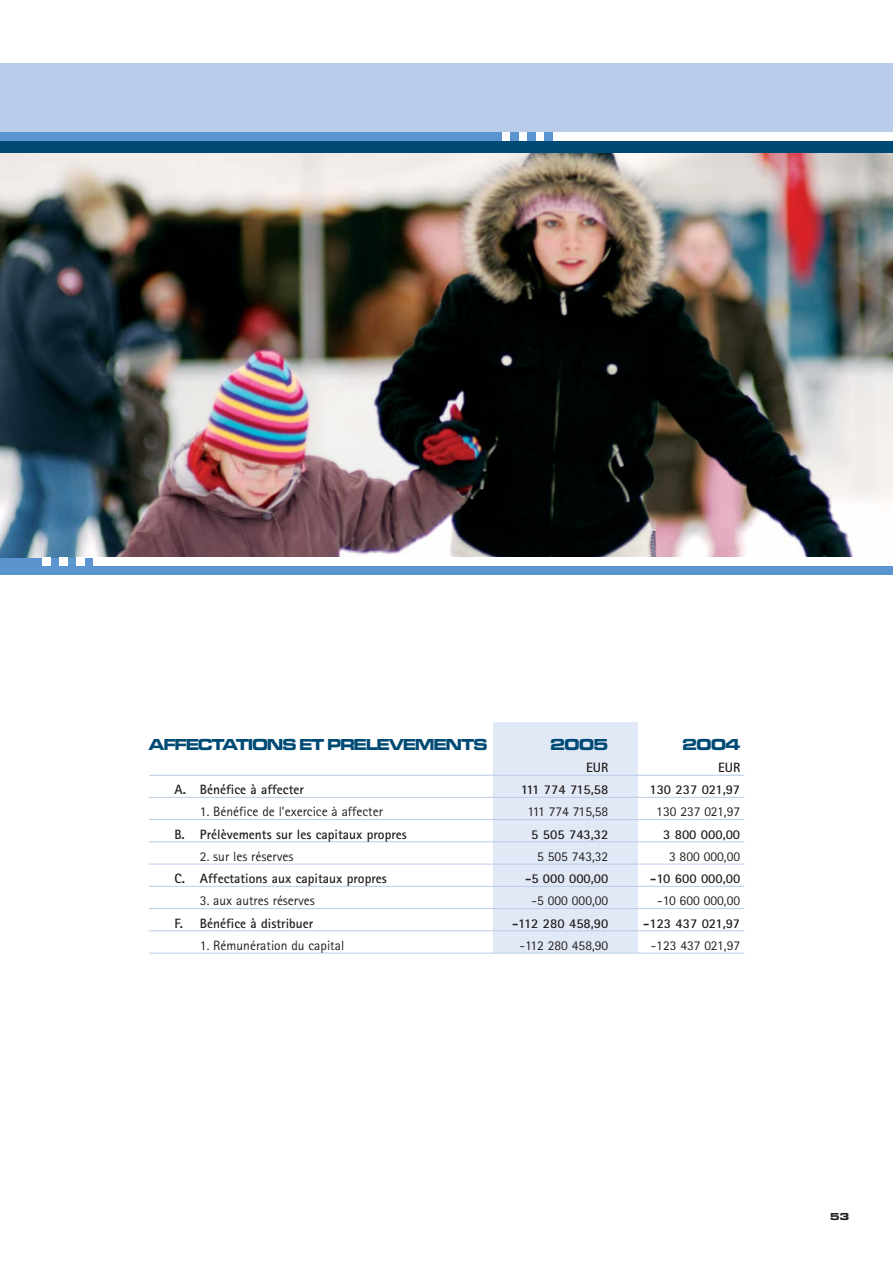
<style>
.page{position:relative;width:893px;height:1263px;background:#fff}
.page>*{position:absolute;margin:0;border:0;box-sizing:border-box;transform-origin:0 0}
.t1{font:16.5px "Microgramma D Bold Exte";letter-spacing:-.035em;color:#004b75;scale:.95 1}
.t2{font:16.5px "Microgramma D Bold Exte";letter-spacing:-.035em;color:#004b75}
.t3{font:700 13.5px "Rotis Sans Serif";color:#231f20}
.t4{font:13.5px "Rotis Sans Serif";color:#231f20}
.t5{font:10.5px "Microgramma D Bold Exte";color:#231f20}
</style>
<div class="page">
<div style="left:493px;top:723px;width:145px;height:230px;background:#e2e9f6"></div>
<hr style="left:149px;top:775px;width:595px;height:1px;background:#b9ccea">
<hr style="left:149px;top:797px;width:595px;height:1px;background:#b9ccea">
<hr style="left:149px;top:819px;width:595px;height:1px;background:#b9ccea">
<hr style="left:149px;top:841px;width:595px;height:1px;background:#b9ccea">
<hr style="left:149px;top:864px;width:595px;height:1px;background:#b9ccea">
<hr style="left:149px;top:886px;width:595px;height:1px;background:#b9ccea">
<hr style="left:149px;top:908px;width:595px;height:1px;background:#b9ccea">
<hr style="left:149px;top:930px;width:595px;height:1px;background:#b9ccea">
<hr style="left:149px;top:953px;width:595px;height:1px;background:#b9ccea">
<div style="left:0;top:64px;width:892px;height:102px;background:#b9ccea"></div>
<div style="left:0;top:140px;width:892px;height:26px;background:#004b75"></div>
<div style="left:0;top:557px;width:892px;height:17px;background:#5b95cf"></div>
<img style="left:0;top:153px;width:892px;height:404px">
<div style="left:94px;top:557px;width:798px;height:9px;background:#fff"></div>
<div style="left:43px;top:557px;width:8px;height:9px;background:#fff"></div>
<div style="left:60px;top:557px;width:8px;height:9px;background:#fff"></div>
<div style="left:77px;top:557px;width:8px;height:9px;background:#fff"></div>
<div style="left:68px;top:132px;width:824px;height:8px;background:#fff"></div>
<div style="left:0;top:132px;width:502px;height:8px;background:#5b95cf"></div>
<div style="left:510px;top:132px;width:9px;height:8px;background:#5b95cf"></div>
<div style="left:527px;top:132px;width:9px;height:8px;background:#5b95cf"></div>
<div style="left:544px;top:132px;width:9px;height:8px;background:#5b95cf"></div>
<p class="t1" style="left:149px;top:738px;width:358px">AFFECTATIONS ET PRELEVEMENTS</p>
<p class="t2" style="left:550px;top:738px;width:60px">2005</p>
<p class="t2" style="left:682px;top:738px;width:59px">2004</p>
<p class="t3" style="left:586px;top:763px;width:24px">EUR</p>
<p class="t3" style="left:718px;top:763px;width:24px">EUR</p>
<p class="t3" style="left:174px;top:785px;width:131px">A. Bénéfice à affecter</p>
<p class="t3" style="left:520px;top:785px;width:89px">111 774 715,58</p>
<p class="t3" style="left:649px;top:785px;width:92px">130 237 021,97</p>
<p class="t4" style="left:200px;top:807px;width:184px">1. Bénéfice de l’exercice à affecter</p>
<p class="t4" style="left:527px;top:807px;width:82px">111 774 715,58</p>
<p class="t4" style="left:656px;top:807px;width:85px">130 237 021,97</p>
<p class="t3" style="left:174px;top:829px;width:234px">B. Prélèvements sur les capitaux propres</p>
<p class="t3" style="left:531px;top:829px;width:79px">5 505 743,32</p>
<p class="t3" style="left:663px;top:829px;width:79px">3 800 000,00</p>
<p class="t4" style="left:200px;top:852px;width:95px">2. sur les réserves</p>
<p class="t4" style="left:537px;top:852px;width:73px">5 505 743,32</p>
<p class="t4" style="left:669px;top:852px;width:73px">3 800 000,00</p>
<p class="t3" style="left:174px;top:874px;width:214px">C. Affectations aux capitaux propres</p>
<p class="t3" style="left:525px;top:874px;width:85px">-5 000 000,00</p>
<p class="t3" style="left:650px;top:874px;width:92px">-10 600 000,00</p>
<p class="t4" style="left:200px;top:896px;width:116px">3. aux autres réserves</p>
<p class="t4" style="left:531px;top:896px;width:78px">-5 000 000,00</p>
<p class="t4" style="left:657px;top:896px;width:84px">-10 600 000,00</p>
<p class="t3" style="left:174px;top:918px;width:140px">F. Bénéfice à distribuer</p>
<p class="t3" style="left:512px;top:918px;width:98px">-112 280 458,90</p>
<p class="t3" style="left:643px;top:918px;width:99px">-123 437 021,97</p>
<p class="t4" style="left:200px;top:941px;width:146px">1. Rémunération du capital</p>
<p class="t4" style="left:519px;top:941px;width:90px">-112 280 458,90</p>
<p class="t4" style="left:650px;top:941px;width:91px">-123 437 021,97</p>
<p class="t5" style="left:830px;top:1213px;width:21px">53</p>
</div>
